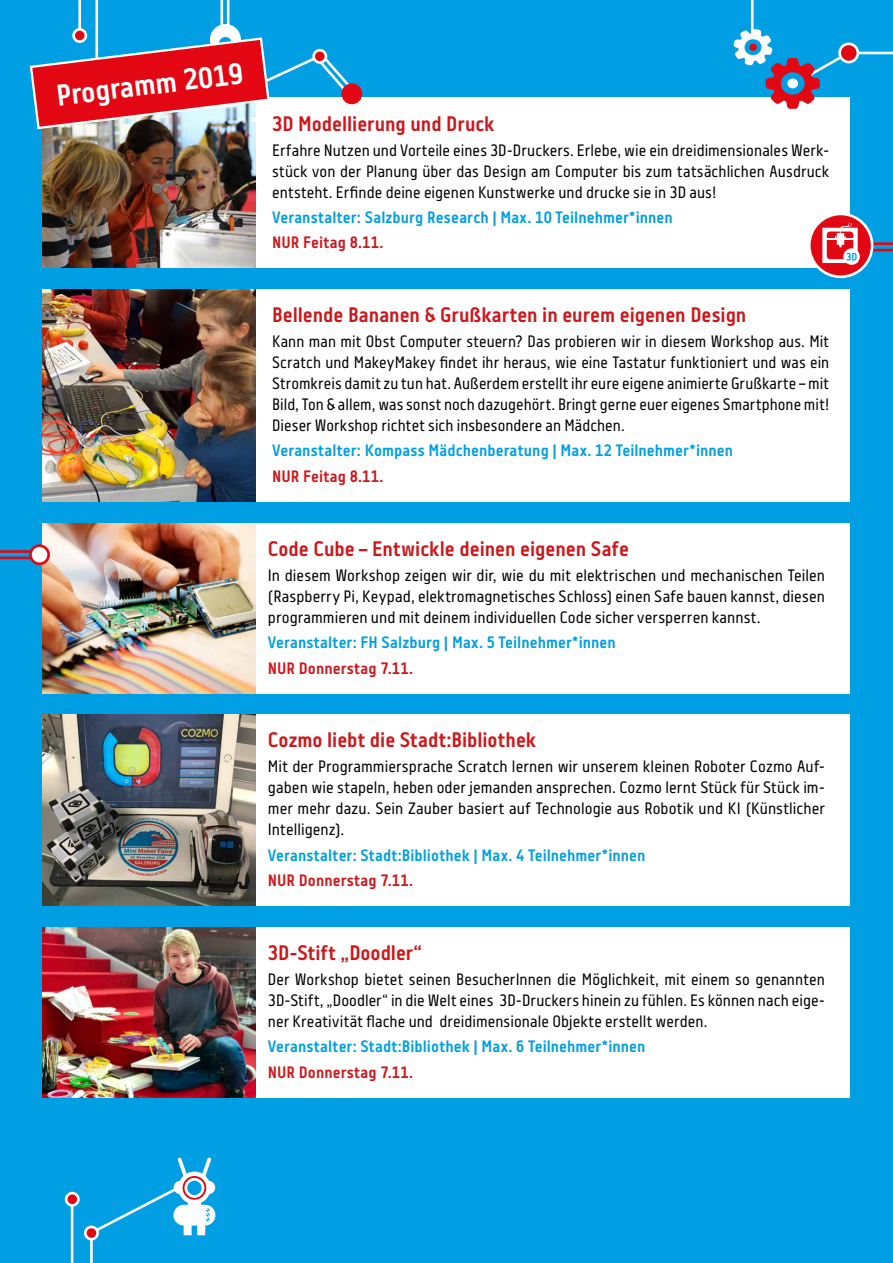
<style>
.page{position:relative;width:893px;height:1263px;background:#009fe3}
.page>*{position:absolute;margin:0;border:0;box-sizing:border-box;transform-origin:0 0}
.t1{font:700 30px "Centima";color:#fff}
.t2{font:700 21px "Centima";color:#cd171a}
.t3{font:16.5px/21px "Centima";letter-spacing:.005em;color:#000;text-align:justify}
.t4{font:700 16.5px "Centima";letter-spacing:.005em;color:#009fe3}
.t5{font:700 16.5px "Centima";letter-spacing:.005em;color:#cd171a}
</style>
<div class="page">
<hr style="left:78px;top:0;width:3px;height:35px;background:#fff">
<hr style="left:95px;top:0;width:3px;height:59px;background:#fff">
<hr style="left:849px;top:52px;width:44px;height:2px;background:#fff">
<svg style="left:840px;top:44px;width:18px;height:18px"></svg>
<div style="left:838px;top:43px;width:21px;height:20px;border:3px solid #fff;border-radius:50%"></div>
<div style="left:43px;top:98px;width:807px;height:170px;background:#fff"></div>
<img style="left:43px;top:130px;width:212px;height:138px">
<svg style="left:732px;top:29px;width:120px;height:80px"></svg>
<hr style="left:751px;top:0;width:3px;height:37px;background:#fff">
<hr style="left:227px;top:0;width:2px;height:34px;background:#fff">
<hr style="left:220px;top:0;width:3px;height:34px;background:#fff">
<div style="left:343px;top:85px;width:18px;height:18px;background:#e30613;border-radius:50%"></div>
<div style="left:341px;top:83px;width:21px;height:21px;border:3px solid #e30613;border-radius:50%"></div>
<svg style="left:29px;top:24px;width:325px;height:106px"></svg>
<div style="left:43px;top:523px;width:807px;height:170px;background:#fff"></div>
<img style="left:43px;top:523px;width:212px;height:170px">
<div style="left:43px;top:289px;width:807px;height:213px;background:#fff"></div>
<img style="left:43px;top:289px;width:212px;height:213px">
<div style="left:43px;top:714px;width:807px;height:192px;background:#fff"></div>
<img style="left:43px;top:714px;width:212px;height:192px">
<hr style="left:857px;top:242px;width:36px;height:3px;background:#e30613">
<hr style="left:857px;top:249px;width:36px;height:2px;background:#e30613">
<svg style="left:809px;top:214px;width:63px;height:63px"></svg>
<div style="left:808px;top:213px;width:65px;height:65px;border:3px solid #fff;border-radius:50%"></div>
<svg style="left:822px;top:223px;width:38px;height:42px"></svg>
<hr style="left:0;top:550px;width:38px;height:3px;background:#e30613">
<hr style="left:0;top:557px;width:38px;height:2px;background:#e30613">
<div style="left:30px;top:546px;width:19px;height:18px;background:#fff;border-radius:50%"></div>
<div style="left:29px;top:544px;width:21px;height:21px;border:3px solid #e30613;border-radius:50%"></div>
<div style="left:43px;top:927px;width:807px;height:170px;background:#fff"></div>
<img style="left:43px;top:927px;width:212px;height:170px">
<hr style="left:71px;top:1201px;width:2px;height:62px;background:#fff">
<div style="left:66px;top:1193px;width:12px;height:12px;background:#e30613;border-radius:50%"></div>
<div style="left:65px;top:1192px;width:15px;height:15px;border:3px solid #fff;border-radius:50%"></div>
<svg style="left:98px;top:1157px;width:117px;height:79px"></svg>
<hr style="left:90px;top:1226px;width:3px;height:37px;background:#fff">
<div style="left:85px;top:1227px;width:13px;height:12px;background:#e30613;border-radius:50%"></div>
<div style="left:84px;top:1225px;width:15px;height:15px;border:3px solid #fff;border-radius:50%"></div>
<h1 class="t1" style="left:55px;top:78px;width:189px;rotate:-7deg">Programm 2019</h1>
<p class="t2" style="left:272px;top:111px;width:224px">3D Modellierung und Druck</p>
<p class="t3" style="left:272px;top:140px;width:559px">Erfahre Nutzen und Vorteile eines 3D-Druckers. Erlebe, wie ein dreidimensionales Werk&shy;stück von der Planung über das Design am Computer bis zum tatsächlichen Ausdruck entsteht. Erfinde deine eigenen Kunstwerke und drucke sie in 3D aus!</p>
<p class="t4" style="left:272px;top:208px;width:402px">Veranstalter: Salzburg Research | Max. 10 Teilnehmer*innen</p>
<p class="t5" style="left:272px;top:233px;width:113px">NUR Feitag 8.11.</p>
<p class="t2" style="left:272px;top:302px;width:476px">Bellende Bananen &amp; Grußkarten in eurem eigenen Design</p>
<p class="t3" style="left:272px;top:331px;width:559px">Kann man mit Obst Computer steuern? Das probieren wir in diesem Workshop aus. Mit Scratch und MakeyMakey findet ihr heraus, wie eine Tastatur funktioniert und was ein Stromkreis damit zu tun hat. Außerdem erstellt ihr eure eigene animierte Grußkarte – mit Bild, Ton &amp; allem, was sonst noch dazugehört. Bringt gerne euer eigenes Smartphone mit!<br>Dieser Workshop richtet sich insbesondere an Mädchen.</p>
<p class="t4" style="left:272px;top:441px;width:462px">Veranstalter: Kompass Mädchenberatung | Max. 12 Teilnehmer*innen</p>
<p class="t5" style="left:272px;top:466px;width:113px">NUR Feitag 8.11.</p>
<p class="t2" style="left:268px;top:536px;width:363px">Code Cube – Entwickle deinen eigenen Safe</p>
<p class="t3" style="left:268px;top:565px;width:559px">In diesem Workshop zeigen wir dir, wie du mit elektrischen und mechanischen Teilen (Raspberry Pi, Keypad, elektromagnetisches Schloss) einen Safe bauen kannst, diesen programmieren und mit deinem individuellen Code sicher versperren kannst.</p>
<p class="t4" style="left:268px;top:633px;width:349px">Veranstalter: FH Salzburg | Max. 5 Teilnehmer*innen</p>
<p class="t5" style="left:268px;top:658px;width:147px">NUR Donnerstag 7.11.</p>
<p class="t2" style="left:268px;top:728px;width:270px">Cozmo liebt die Stadt:Bibliothek</p>
<p class="t3" style="left:268px;top:756px;width:559px">Mit der Programmiersprache Scratch lernen wir unserem kleinen Roboter Cozmo Auf&shy;gaben wie stapeln, heben oder jemanden ansprechen. Cozmo lernt Stück für Stück im&shy;mer mehr dazu. Sein Zauber basiert auf Technologie aus Robotik und KI (Künstlicher Intelligenz).</p>
<p class="t4" style="left:268px;top:845px;width:379px">Veranstalter: Stadt:Bibliothek | Max. 4 Teilnehmer*innen</p>
<p class="t5" style="left:268px;top:870px;width:147px">NUR Donnerstag 7.11.</p>
<p class="t2" style="left:268px;top:940px;width:156px">3D-Stift „Doodler“</p>
<p class="t3" style="left:268px;top:969px;width:559px">Der Workshop bietet seinen BesucherInnen die Möglichkeit, mit einem so genannten 3D-Stift, „Doodler“ in die Welt eines 3D-Druckers hinein zu fühlen. Es können nach eige&shy;ner Kreativität flache und dreidimensionale Objekte erstellt werden.</p>
<p class="t4" style="left:268px;top:1037px;width:379px">Veranstalter: Stadt:Bibliothek | Max. 6 Teilnehmer*innen</p>
<p class="t5" style="left:268px;top:1062px;width:147px">NUR Donnerstag 7.11.</p>
</div>
